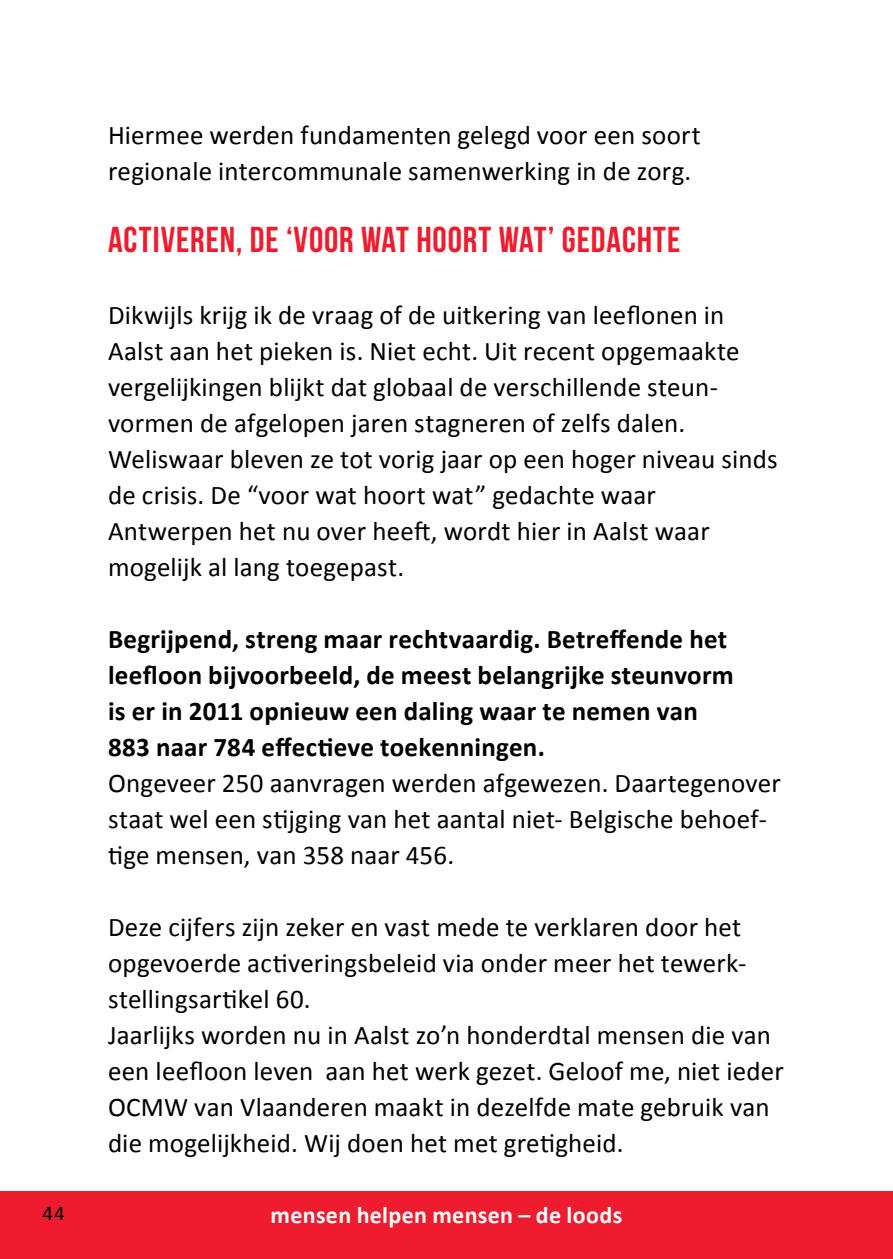
<style>
.page{position:relative;width:893px;height:1259px;background:#fff}
.page>*{position:absolute;margin:0;border:0;box-sizing:border-box;transform-origin:0 0}
.t1{font:36px "Bebas Neue";letter-spacing:.025em;color:#ed1c2e}
.t2{font:27px/36px "Calibri";letter-spacing:.005em;color:#000}
.t3{font:700 27px/36px "Calibri";letter-spacing:.01em;color:#000}
.t4{font:700 24px "Calibri";letter-spacing:.015em;color:#fff}
.t5{font:21px "Calibri";color:#000}
</style>
<div class="page">
<div style="left:0;top:1191px;width:893px;height:68px;background:#ed1c2e"></div>
<p class="t2" style="left:108px;top:116px;width:594px">Hiermee werden fundamenten gelegd voor een soort regionale intercommunale samenwerking in de zorg.</p>
<h1 class="t1" style="left:108px;top:220px;width:574px">ACTIVEREN, DE ‘VOOR WAT HOORT WAT’ GEDACHTE</h1>
<p class="t2" style="left:108px;top:296px;width:671px">Dikwijls krijg ik de vraag of de uitkering van leeflonen in Aalst aan het pieken is. Niet echt. Uit recent opgemaakte vergelijkingen blijkt dat globaal de verschillende steun&shy;vormen de afgelopen jaren stagneren of zelfs dalen.<br>Weliswaar bleven ze tot vorig jaar op een hoger niveau sinds de crisis. De “voor wat hoort wat” gedachte waar Antwerpen het nu over heeft, wordt hier in Aalst waar mogelijk al lang toegepast.</p>
<p class="t3" style="left:108px;top:620px;width:627px">Begrijpend, streng maar rechtvaardig. Betreffende het leefloon bijvoorbeeld, de meest belangrijke steunvorm is er in 2011 opnieuw een daling waar te nemen van 883 naar 784 effectieve toekenningen.</p>
<p class="t2" style="left:108px;top:764px;width:674px">Ongeveer 250 aanvragen werden afgewezen. Daartegenover staat wel een stijging van het aantal niet- Belgische behoef&shy;tige mensen, van 358 naar 456.</p>
<p class="t2" style="left:108px;top:908px;width:677px">Deze cijfers zijn zeker en vast mede te verklaren door het opgevoerde activeringsbeleid via onder meer het tewerk&shy;stellingsartikel 60.<br>Jaarlijks worden nu in Aalst zo’n honderdtal mensen die van een leefloon leven aan het werk gezet. Geloof me, niet ieder OCMW van Vlaanderen maakt in dezelfde mate gebruik van die mogelijkheid. Wij doen het met gretigheid.</p>
<p class="t5" style="left:43px;top:1200px;width:24px">44</p>
<p class="t4" style="left:271px;top:1199px;width:353px">mensen helpen mensen – de loods</p>
</div>
